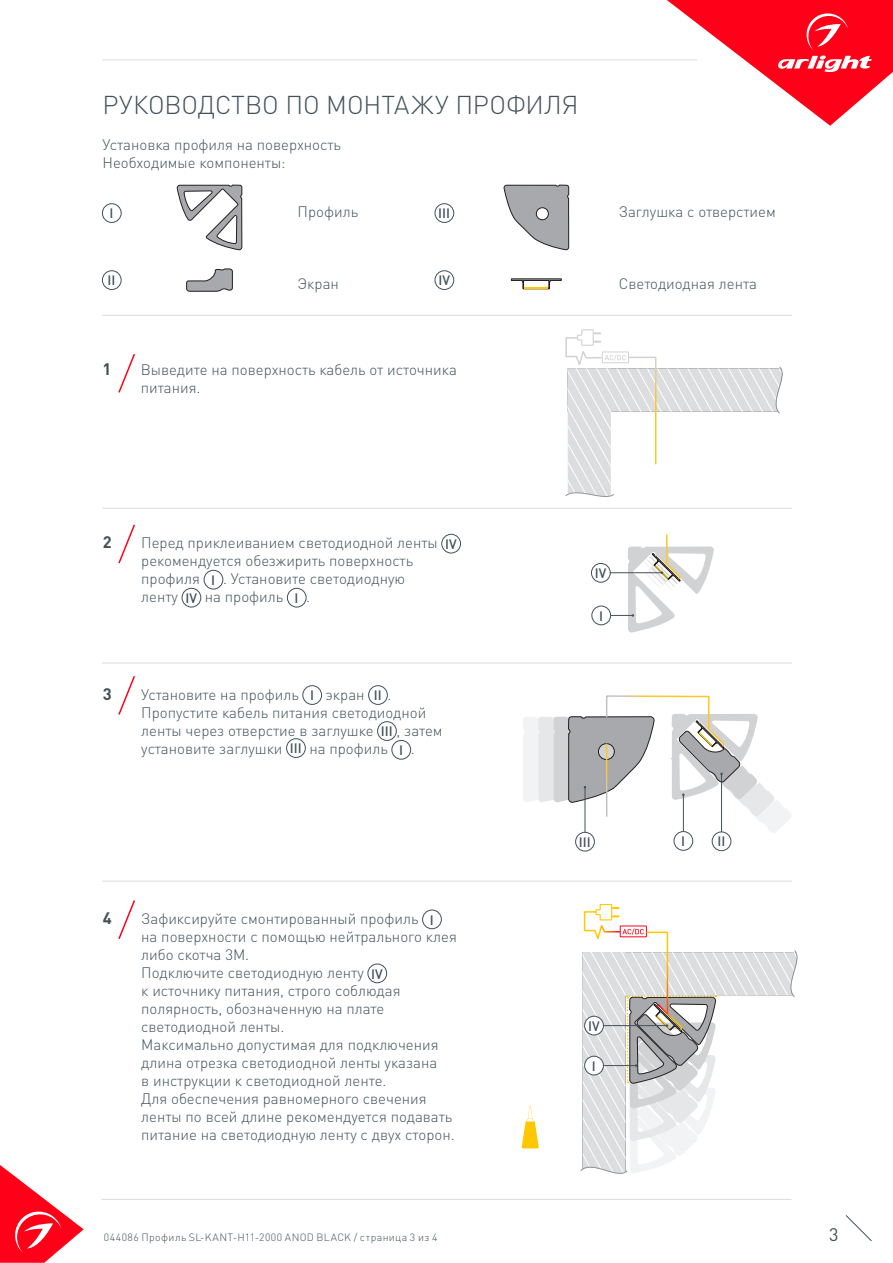
<style>
.page{position:relative;width:893px;height:1263px;background:#fff}
.page>*{position:absolute;margin:0;border:0;box-sizing:border-box;transform-origin:0 0}
.t1{font:300 25.5px "DIN Pro";letter-spacing:-.005em;color:#425159}
.t2{font:18px "DIN Pro";color:#425159}
.t3{font:700 16.5px "DIN Pro";color:#425159}
.t4{font:300 15px/18px "DIN Pro";color:#425159}
.t5{font:500 13.5px "DIN Pro";color:#425159}
.t6{font:300 10.5px "DIN Pro";letter-spacing:.04em;color:#425159}
</style>
<div class="page">
<svg style="left:0;top:1165px;width:84px;height:98px"></svg>
<svg style="left:845px;top:1215px;width:27px;height:26px"></svg>
<svg style="left:667px;top:0;width:226px;height:126px"></svg>
<hr style="left:102px;top:60px;width:595px;height:1px;background:#dcdddf">
<hr style="left:102px;top:1199px;width:689px;height:1px;background:#dcdddf">
<hr style="left:102px;top:315px;width:690px;height:1px;background:#dcdddf">
<svg style="left:511px;top:278px;width:51px;height:11px"></svg>
<hr style="left:524px;top:287px;width:24px;height:2px;background:#ffc800">
<div style="left:102px;top:203px;width:19px;height:20px;border:1px solid #425159;border-radius:50%"></div>
<div style="left:435px;top:203px;width:19px;height:20px;border:1px solid #425159;border-radius:50%"></div>
<div style="left:102px;top:271px;width:19px;height:19px;border:1px solid #425159;border-radius:50%"></div>
<div style="left:303px;top:685px;width:19px;height:20px;border:1px solid #425159;border-radius:50%"></div>
<div style="left:368px;top:685px;width:20px;height:20px;border:1px solid #425159;border-radius:50%"></div>
<div style="left:377px;top:721px;width:19px;height:20px;border:1px solid #425159;border-radius:50%"></div>
<div style="left:286px;top:738px;width:20px;height:20px;border:1px solid #425159;border-radius:50%"></div>
<div style="left:392px;top:740px;width:19px;height:19px;border:1px solid #425159;border-radius:50%"></div>
<div style="left:422px;top:910px;width:20px;height:19px;border:1px solid #425159;border-radius:50%"></div>
<div style="left:368px;top:964px;width:19px;height:19px;border:1px solid #425159;border-radius:50%"></div>
<div style="left:442px;top:534px;width:19px;height:19px;border:1px solid #425159;border-radius:50%"></div>
<div style="left:204px;top:570px;width:19px;height:19px;border:1px solid #425159;border-radius:50%"></div>
<div style="left:182px;top:588px;width:19px;height:19px;border:1px solid #425159;border-radius:50%"></div>
<div style="left:287px;top:588px;width:19px;height:19px;border:1px solid #425159;border-radius:50%"></div>
<svg style="left:118px;top:676px;width:17px;height:39px"></svg>
<svg style="left:118px;top:900px;width:17px;height:39px"></svg>
<svg style="left:118px;top:524px;width:17px;height:40px"></svg>
<div style="left:435px;top:271px;width:19px;height:19px;border:1px solid #425159;border-radius:50%"></div>
<hr style="left:102px;top:663px;width:690px;height:1px;background:#dcdddf">
<hr style="left:102px;top:881px;width:690px;height:1px;background:#dcdddf">
<hr style="left:102px;top:508px;width:690px;height:1px;background:#dcdddf">
<svg style="left:118px;top:354px;width:17px;height:39px"></svg>
<svg style="left:565px;top:329px;width:218px;height:168px"></svg>
<div style="left:592px;top:606px;width:19px;height:19px;border:1px solid #425159;border-radius:50%"></div>
<div style="left:591px;top:563px;width:19px;height:19px;border:1px solid #425159;border-radius:50%"></div>
<div style="left:674px;top:831px;width:19px;height:19px;border:1px solid #425159;border-radius:50%"></div>
<svg style="left:522px;top:1105px;width:17px;height:43px"></svg>
<div style="left:712px;top:832px;width:19px;height:19px;border:1px solid #425159;border-radius:50%"></div>
<svg style="left:177px;top:185px;width:65px;height:65px"></svg>
<svg style="left:504px;top:185px;width:65px;height:65px"></svg>
<svg style="left:186px;top:269px;width:47px;height:23px"></svg>
<hr style="left:610px;top:572px;width:51px;height:1px;background:#425159">
<svg style="left:611px;top:535px;width:103px;height:98px"></svg>
<div style="left:575px;top:832px;width:20px;height:19px;border:1px solid #425159;border-radius:50%"></div>
<svg style="left:523px;top:695px;width:268px;height:140px"></svg>
<svg style="left:580px;top:903px;width:218px;height:271px"></svg>
<p class="t1" style="left:103px;top:87px;width:477px">РУКОВОДСТВО ПО МОНТАЖУ ПРОФИЛЯ</p>
<p class="t4" style="left:103px;top:134px;width:240px">Установка профиля на поверхность</p>
<p class="t4" style="left:103px;top:152px;width:185px">Необходимые компоненты:</p>
<p class="t5" style="left:110px;top:204px;width:5px">I</p>
<p class="t5" style="left:438px;top:204px;width:13px">III</p>
<p class="t4" style="left:298px;top:202px;width:62px">Профиль</p>
<p class="t4" style="left:619px;top:202px;width:158px">Заглушка с отверстием</p>
<p class="t5" style="left:108px;top:271px;width:9px">II</p>
<p class="t5" style="left:438px;top:271px;width:13px">IV</p>
<p class="t4" style="left:298px;top:274px;width:43px">Экран</p>
<p class="t4" style="left:619px;top:274px;width:140px">Светодиодная лента</p>
<p class="t3" style="left:103px;top:357px;width:10px">1</p>
<p class="t4" style="left:141px;top:360px;width:318px">Выведите на поверхность кабель от источника питания.</p>
<p class="t3" style="left:103px;top:531px;width:10px">2</p>
<p class="t4" style="left:141px;top:533px;width:298px">Перед приклеиванием светодиодной ленты</p>
<p class="t5" style="left:445px;top:535px;width:13px">IV</p>
<p class="t4" style="left:141px;top:551px;width:273px">рекомендуется обезжирить поверхность профиля</p>
<p class="t5" style="left:211px;top:571px;width:5px">I</p>
<p class="t4" style="left:223px;top:569px;width:184px">. Установите светодиодную</p>
<p class="t4" style="left:141px;top:587px;width:38px">ленту</p>
<p class="t5" style="left:185px;top:589px;width:13px">IV</p>
<p class="t4" style="left:205px;top:587px;width:80px">на профиль</p>
<p class="t5" style="left:295px;top:589px;width:5px">I</p>
<p class="t4" style="left:306px;top:587px;width:5px">.</p>
<p class="t3" style="left:103px;top:682px;width:10px">3</p>
<p class="t4" style="left:141px;top:684px;width:159px">Установите на профиль</p>
<p class="t5" style="left:310px;top:686px;width:5px">I</p>
<p class="t4" style="left:326px;top:684px;width:41px">экран</p>
<p class="t5" style="left:374px;top:686px;width:9px">II</p>
<p class="t4" style="left:141px;top:684px;width:287px;text-indent:246px">.<br>Пропустите кабель питания светодиодной ленты через отверстие в заглушке</p>
<p class="t5" style="left:381px;top:722px;width:13px">III</p>
<p class="t4" style="left:396px;top:720px;width:48px">, затем</p>
<p class="t4" style="left:141px;top:739px;width:143px">установите заглушки</p>
<p class="t5" style="left:290px;top:739px;width:13px">III</p>
<p class="t4" style="left:309px;top:739px;width:80px">на профиль</p>
<p class="t5" style="left:399px;top:741px;width:5px">I</p>
<p class="t4" style="left:411px;top:739px;width:5px">.</p>
<p class="t3" style="left:103px;top:907px;width:10px">4</p>
<p class="t4" style="left:141px;top:909px;width:279px">Зафиксируйте смонтированный профиль</p>
<p class="t5" style="left:430px;top:910px;width:5px">I</p>
<p class="t4" style="left:141px;top:927px;width:317px">на поверхности с помощью нейтрального клея либо скотча 3M.<br>Подключите светодиодную ленту</p>
<p class="t5" style="left:371px;top:964px;width:13px">IV</p>
<p class="t4" style="left:141px;top:981px;width:315px">к источнику питания, строго соблюдая полярность, обозначенную на плате светодиодной ленты.<br>Максимально допустимая для подключения длина отрезка светодиодной ленты указана<br>в инструкции к светодиодной ленте.<br>Для обеспечения равномерного свечения ленты по всей длине рекомендуется подавать питание на светодиодную ленту с двух сторон.</p>
<p class="t5" style="left:595px;top:564px;width:13px">IV</p>
<p class="t5" style="left:599px;top:606px;width:5px">I</p>
<p class="t5" style="left:579px;top:833px;width:13px">III</p>
<p class="t5" style="left:588px;top:1017px;width:13px">IV</p>
<p class="t5" style="left:592px;top:1057px;width:5px">I</p>
<p class="t5" style="left:681px;top:832px;width:5px">I</p>
<p class="t5" style="left:717px;top:832px;width:9px">II</p>
<p class="t6" style="left:104px;top:1230px;width:335px">044086 Профиль SL-KANT-H11-2000 ANOD BLACK / страница 3 из 4</p>
<p class="t2" style="left:829px;top:1222px;width:11px">3</p>
</div>
